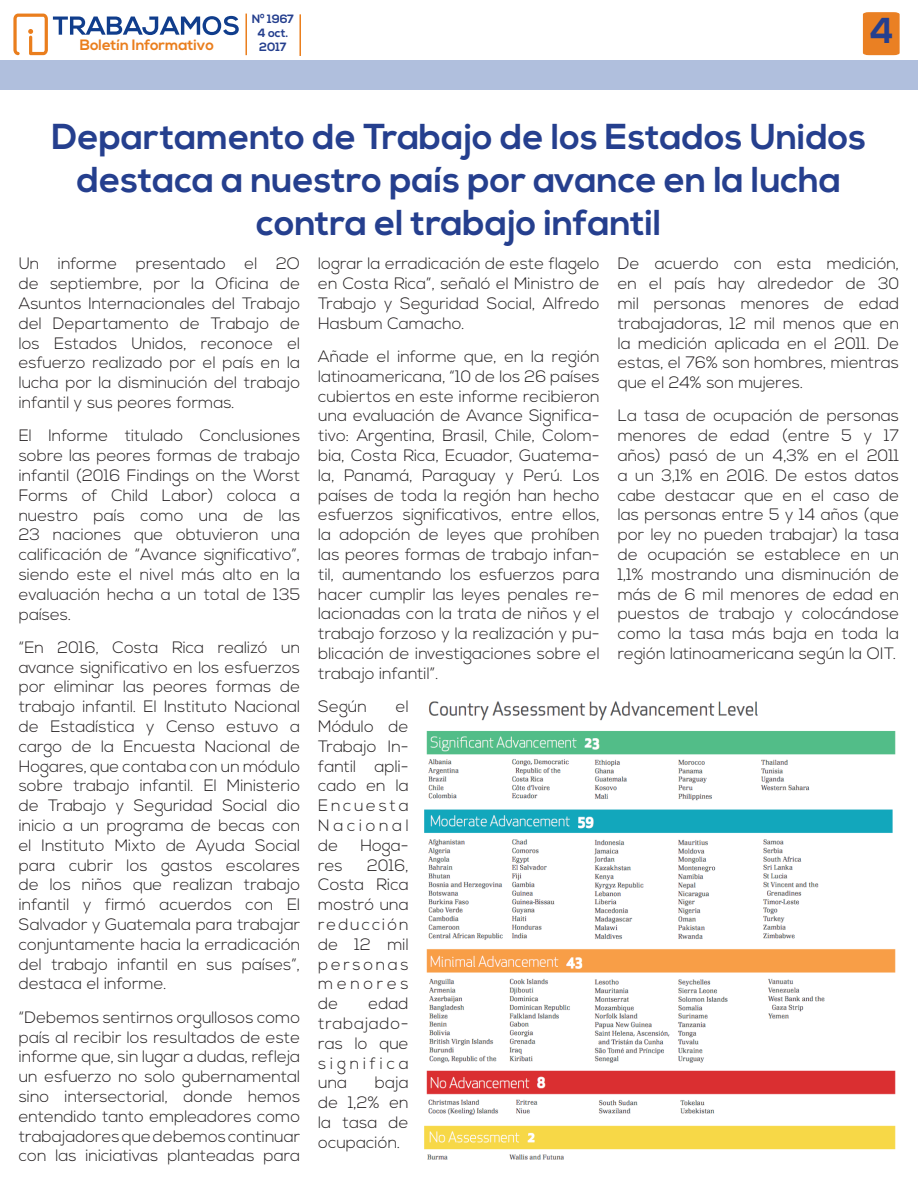
<style>
.page{position:relative;width:918px;height:1188px;background:#fff}
.page>*{position:absolute;margin:0;border:0;box-sizing:border-box;transform-origin:0 0}
.t1{font:700 36px/43.2px "Nexa";color:#253f8e;text-align:center}
.t2{font:300 16.5px/19.8px "Nexa";color:#231f20;text-align:justify}
.t3{font:700 15px "Nexa";color:#ea7e1d}
.t4{font:700 12px/14.4px "Nexa";color:#253f8e;text-align:center}
</style>
<div class="page">
<div style="left:863px;top:12px;width:37px;height:43px;background:#ea8023"></div>
<div style="left:0;top:60px;width:918px;height:29px;background:#b0bfdd"></div>
<svg style="left:13px;top:14px;width:226px;height:41px"></svg>
<hr style="left:245px;top:14px;width:2px;height:41px;background:#ea7e1d">
<hr style="left:299px;top:14px;width:2px;height:42px;background:#ea7e1d">
<img style="left:424px;top:701px;width:472px;height:459px">
<p class="t4" style="left:252px;top:12px;width:44px">Nº 1967<br>4 oct.</p>
<p class="t3" style="left:80px;top:37px;width:136px">Boletín Informativo</p>
<p class="t4" style="left:259px;top:40px;width:29px">2017</p>
<h1 class="t1" style="left:870px;top:11px;width:26px">4</h1>
<h1 class="t1" style="left:52px;top:116px;width:816px">Departamento de Trabajo de los Estados Unidos destaca a nuestro país por avance en la lucha contra el trabajo infantil</h1>
<p class="t2" style="left:19px;top:255px;width:283px">Un informe presentado el 2O de septiembre, por la Oficina de Asuntos Internacionales del Trabajo del Departamento de Trabajo de los Estados Unidos, reconoce el esfuerzo realizado por el país en la lucha por la disminución del trabajo infantil y sus peores formas.</p>
<p class="t2" style="left:19px;top:426px;width:283px">El Informe titulado Conclusiones sobre las peores formas de trabajo infantil (2016 Findings on the Worst Forms of Child Labor) coloca a nuestro país como una de las 23 naciones que obtuvieron una calificación de “Avance significativo”, siendo este el nivel más alto en la evaluación hecha a un total de 135 países.</p>
<p class="t2" style="left:19px;top:638px;width:283px">“En 2016, Costa Rica realizó un avance significativo en los esfuerzos por eliminar las peores formas de trabajo infantil. El Instituto Nacional de Estadística y Censo estuvo a cargo de la Encuesta Nacional de Hogares, que contaba con un módulo sobre trabajo infantil. El Ministerio de Trabajo y Seguridad Social dio inicio a un programa de becas con el Instituto Mixto de Ayuda Social para cubrir los gastos escolares de los niños que realizan trabajo infantil y firmó acuerdos con El Salvador y Guatemala para trabajar conjuntamente hacia la erradicación del trabajo infantil en sus países”, destaca el informe.</p>
<p class="t2" style="left:19px;top:1008px;width:283px">“Debemos sentirnos orgullosos como país al recibir los resultados de este informe que, sin lugar a dudas, refleja un esfuerzo no solo gubernamental sino intersectorial, donde hemos entendido tanto empleadores como trabajadores que debemos continuar con las iniciativas planteadas para</p>
<p class="t2" style="left:318px;top:255px;width:283px">lograr la erradicación de este flagelo en Costa Rica”, señaló el Ministro de Trabajo y Seguridad Social, Alfredo Hasbum Camacho.</p>
<p class="t2" style="left:318px;top:347px;width:283px">Añade el informe que, en la región latinoamericana, “10 de los 26 países cubiertos en este informe recibieron una evaluación de Avance Significa&shy;tivo: Argentina, Brasil, Chile, Colom&shy;bia, Costa Rica, Ecuador, Guatema&shy;la, Panamá, Paraguay y Perú. Los países de toda la región han hecho esfuerzos significativos, entre ellos, la adopción de leyes que prohíben las peores formas de trabajo infan&shy;til, aumentando los esfuerzos para hacer cumplir las leyes penales re&shy;lacionadas con la trata de niños y el trabajo forzoso y la realización y pu&shy;blicación de investigaciones sobre el trabajo infantil”.</p>
<p class="t2" style="left:318px;top:697px;width:50px">Según</p>
<p class="t2" style="left:318px;top:697px;width:92px;text-indent:78px">el Módulo de Trabajo In&shy;fantil apli&shy;cado en la Encuesta Nacional de</p>
<p class="t2" style="left:360px;top:836px;width:50px">Hoga-</p>
<p class="t2" style="left:318px;top:856px;width:92px;text-indent:49px">2016, Costa Rica mostró una reducción de 12 mil personas menores de</p>
<p class="t2" style="left:318px;top:856px;width:26px">res</p>
<p class="t2" style="left:318px;top:994px;width:92px;text-indent:50px">edad trabajado&shy;ras lo que significa una</p>
<p class="t2" style="left:318px;top:1074px;width:92px;text-indent:57px">baja de 1,2% en la tasa de ocupación.</p>
<p class="t2" style="left:618px;top:255px;width:283px">De acuerdo con esta medición, en el país hay alrededor de 30 mil personas menores de edad trabajadoras, 12 mil menos que en la medición aplicada en el 2011. De estas, el 76% son hombres, mientras que el 24% son mujeres.</p>
<p class="t2" style="left:618px;top:407px;width:283px">La tasa de ocupación de personas menores de edad (entre 5 y 17 años) pasó de un 4,3% en el 2011 a un 3,1% en 2016. De estos datos cabe destacar que en el caso de las personas entre 5 y 14 años (que por ley no pueden trabajar) la tasa de ocupación se establece en un 1,1% mostrando una disminución de más de 6 mil menores de edad en puestos de trabajo y colocándose como la tasa más baja en toda la región latinoamericana según la OIT.</p>
</div>
